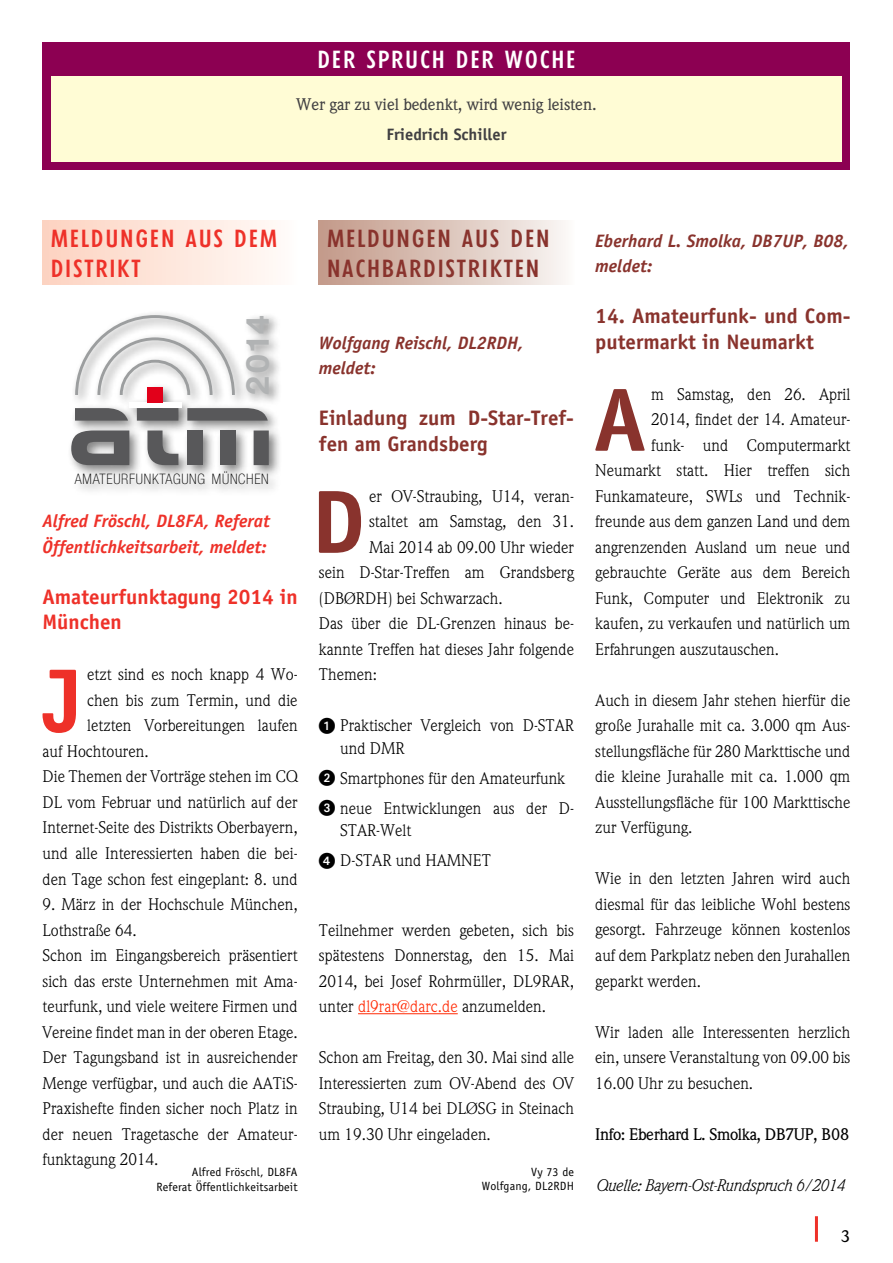
<style>
.page{position:relative;width:893px;height:1263px;background:#fff}
.page>*{position:absolute;margin:0;border:0;box-sizing:border-box;transform-origin:0 0}
.t1{font:700 90px "Officina Sans";color:#89332d}
.t2{font:700 90px "Officina Sans";color:#ee3129}
.t3{font:700 31.8px "Helvetica Neue LT";color:#b1b3b4;scale:1.05 1}
.t4{font:500 condensed 24px/30px "Limerick";letter-spacing:.1em;color:#89332d}
.t5{font:500 condensed 24px/30px "Limerick";letter-spacing:.1em;color:#ee3129}
.t6{font:500 condensed 24px "Limerick";letter-spacing:.1em;color:#fff}
.t7{font:700 21px/25.5px "Officina Sans";color:#89332d}
.t8{font:700 21px/25.5px "Officina Sans";color:#ee3129}
.t9{font:italic 700 18px/25.5px "Officina Sans";color:#89332d}
.t10{font:italic 700 18px/25.5px "Officina Sans";color:#ee3129}
.t11{font:16.5px/25.5px "Weidemann";color:#000;text-align:justify}
.t12{font:500 16.5px "Weidemann";letter-spacing:-.01em;color:#414042}
.t13{font:italic 16.5px "Weidemann";letter-spacing:-.025em;color:#000}
.t14{font:500 16.5px "Weidemann";letter-spacing:-.025em;color:#000}
.t15{font:700 16.5px "Officina Sans";color:#414042}
.t16{font:100 condensed 14.4px "Helvetica Neue LT";letter-spacing:.05em;color:#000}
.t17{font:12px/14.4px "Officina Sans";letter-spacing:.01em;color:#000;text-align:right}
.s1{font-family:"European Pi One"}
.s2{color:#ff2b06}
</style>
<div class="page">
<div style="left:43px;top:43px;width:807px;height:127px;background:#8c0052"></div>
<div style="left:51px;top:77px;width:791px;height:85px;background:#fffcd5"></div>
<hr style="left:815px;top:1216px;width:3px;height:26px;background:#ee3129">
<div style="left:43px;top:221px;width:255px;height:64px;background:linear-gradient(to right,#fcd2c0,#fffcfa)"></div>
<hr style="left:358px;top:1013px;width:100px;height:1px;background:#ff2b06">
<div style="left:319px;top:221px;width:255px;height:64px;background:linear-gradient(to right,#c19887,#f9f7f5)"></div>
<div style="left:66px;top:310px;width:216px;height:187px;background:#000;opacity:.5"></div>
<svg style="left:71px;top:430px;width:58px;height:35px;background:#727273"></svg>
<svg style="left:147px;top:430px;width:31px;height:35px"></svg>
<svg style="left:254px;top:430px;width:15px;height:35px"></svg>
<div style="left:187px;top:430px;width:15px;height:35px;background:#58585a"></div>
<div style="left:220px;top:430px;width:15px;height:35px;background:#58585a"></div>
<svg style="left:75px;top:315px;width:193px;height:106px"></svg>
<h3 class="t6" style="left:318px;top:46px;width:259px">DER SPRUCH DER WOCHE</h3>
<p class="t12" style="left:296px;top:94px;width:302px">Wer gar zu viel bedenkt, wird wenig leisten.</p>
<p class="t15" style="left:386px;top:124px;width:122px">Friedrich Schiller</p>
<h3 class="t5" style="left:51px;top:224px;width:227px">MELDUNGEN AUS DEM<br>DISTRIKT</h3>
<h2 class="t3" style="left:238px;top:395px;width:78px;rotate:-90deg">2014</h2>
<p class="t16" style="left:75px;top:471px;width:195px">AMATEURFUNKTAGUNG MÜNCHEN</p>
<p class="t10" style="left:43px;top:508px;width:229px">Alfred Fröschl, DL8FA, Referat<br>Öffentlichkeitsarbeit, meldet:</p>
<p class="t8" style="left:43px;top:584px;width:257px">Amateurfunktagung 2014 in<br>München</p>
<h1 class="t2" style="left:43px;top:645px;width:41px">J</h1>
<p class="t11" style="left:87px;top:662px;width:212px">etzt sind es noch knapp 4 Wo-</p>
<p class="t11" style="left:87px;top:687px;width:212px">chen bis zum Termin, und die</p>
<p class="t11" style="left:87px;top:713px;width:212px">letzten Vorbereitungen laufen</p>
<p class="t11" style="left:43px;top:738px;width:108px">auf Hochtouren.</p>
<p class="t11" style="left:43px;top:764px;width:257px">Die Themen der Vorträge stehen im CQ</p>
<p class="t11" style="left:43px;top:789px;width:257px">DL vom Februar und natürlich auf der</p>
<p class="t11" style="left:43px;top:815px;width:257px">Internet-Seite des Distrikts Oberbayern,</p>
<p class="t11" style="left:43px;top:840px;width:257px">und alle Interessierten haben die bei-</p>
<p class="t11" style="left:43px;top:866px;width:257px">den Tage schon fest eingeplant: 8. und</p>
<p class="t11" style="left:43px;top:891px;width:257px;text-align:left">9. März in der Hochschule München, Lothstraße 64.<br>Schon im Eingangsbereich präsentiert sich das erste Unternehmen mit Ama&shy;teurfunk, und viele weitere Firmen und Vereine findet man in der oberen Etage.<br>Der Tagungsband ist in ausreichender Menge verfügbar, und auch die AATiS-Praxishefte finden sicher noch Platz in der neuen Tragetasche der Amateur&shy;funktagung 2014.</p>
<p class="t17" style="left:156px;top:1165px;width:143px">Alfred Fröschl, DL8FA<br>Referat Öffentlichkeitsarbeit</p>
<h3 class="t4" style="left:327px;top:224px;width:223px">MELDUNGEN AUS DEN<br>NACHBARDISTRIKTEN</h3>
<p class="t9" style="left:319px;top:330px;width:206px">Wolfgang Reischl, DL2RDH, meldet:</p>
<p class="t7" style="left:319px;top:405px;width:257px">Einladung zum D-Star-Tref&shy;fen am Grandsberg</p>
<h1 class="t1" style="left:311px;top:466px;width:55px">D</h1>
<p class="t11" style="left:369px;top:483px;width:206px">er OV-Straubing, U14, veran-</p>
<p class="t11" style="left:369px;top:509px;width:206px">staltet am Samstag, den 31.</p>
<p class="t11" style="left:369px;top:534px;width:206px">Mai 2014 ab 09.00 Uhr wieder</p>
<p class="t11" style="left:319px;top:560px;width:257px">sein D-Star-Treffen am Grandsberg</p>
<p class="t11" style="left:319px;top:585px;width:185px">(DBØRDH) bei Schwarzach.</p>
<p class="t11" style="left:319px;top:611px;width:257px">Das über die DL-Grenzen hinaus be-</p>
<p class="t11" style="left:319px;top:636px;width:257px">kannte Treffen hat dieses Jahr folgende</p>
<p class="t11" style="left:319px;top:662px;width:60px">Themen:</p>
<p class="t11" style="left:340px;top:714px;width:235px;line-height:22.5px;text-indent:-21px"><span class="s1">1</span> Praktischer Vergleich von D-STAR und DMR</p>
<p class="t11" style="left:319px;top:763px;width:257px;line-height:30px"><span class="s1">2</span> Smartphones für den Amateurfunk<br><span class="s1">3</span> neue Entwicklungen aus der D-</p>
<p class="t11" style="left:319px;top:816px;width:173px;line-height:30px;text-indent:21px">STAR-Welt<br><span class="s1">4</span> D-STAR und HAMNET</p>
<p class="t11" style="left:319px;top:917px;width:257px">Teilnehmer werden gebeten, sich bis spätestens Donnerstag, den 15. Mai 2014, bei Josef Rohrmüller, DL9RAR, unter <span class="s2">dl9rar@darc.de</span> anzumelden.</p>
<p class="t11" style="left:319px;top:1044px;width:257px">Schon am Freitag, den 30. Mai sind alle Interessierten zum OV-Abend des OV Straubing, U14 bei DLØSG in Steinach um 19.30 Uhr eingeladen.</p>
<p class="t17" style="left:482px;top:1164px;width:94px">Vy 73 de<br>Wolfgang, DL2RDH</p>
<p class="t9" style="left:595px;top:228px;width:255px">Eberhard L. Smolka, DB7UP, B08, meldet:</p>
<p class="t7" style="left:595px;top:303px;width:257px">14. Amateurfunk- und Com&shy;putermarkt in Neumarkt</p>
<h1 class="t1" style="left:593px;top:364px;width:55px">A</h1>
<p class="t11" style="left:651px;top:381px;width:201px">m Samstag, den 26. April</p>
<p class="t11" style="left:651px;top:407px;width:201px">2014, findet der 14. Amateur-</p>
<p class="t11" style="left:651px;top:432px;width:201px">funk- und Computermarkt</p>
<p class="t11" style="left:595px;top:458px;width:257px">Neumarkt statt. Hier treffen sich</p>
<p class="t11" style="left:595px;top:483px;width:257px">Funkamateure, SWLs und Technik-</p>
<p class="t11" style="left:595px;top:509px;width:257px">freunde aus dem ganzen Land und dem</p>
<p class="t11" style="left:595px;top:534px;width:257px">angrenzenden Ausland um neue und</p>
<p class="t11" style="left:595px;top:560px;width:257px">gebrauchte Geräte aus dem Bereich</p>
<p class="t11" style="left:595px;top:585px;width:257px">Funk, Computer und Elektronik zu</p>
<p class="t11" style="left:595px;top:611px;width:257px">kaufen, zu verkaufen und natürlich um</p>
<p class="t11" style="left:595px;top:636px;width:185px">Erfahrungen auszutauschen.</p>
<p class="t11" style="left:595px;top:687px;width:257px">Auch in diesem Jahr stehen hierfür die große Jurahalle mit ca. 3.000 qm Aus&shy;stellungsfläche für 280 Markttische und die kleine Jurahalle mit ca. 1.000 qm Ausstellungsfläche für 100 Markttische zur Verfügung.</p>
<p class="t11" style="left:595px;top:866px;width:257px">Wie in den letzten Jahren wird auch diesmal für das leibliche Wohl bestens gesorgt. Fahrzeuge können kostenlos auf dem Parkplatz neben den Jurahallen geparkt werden.</p>
<p class="t11" style="left:595px;top:1019px;width:257px">Wir laden alle Interessenten herzlich ein, unsere Veranstaltung von 09.00 bis 16.00 Uhr zu besuchen.</p>
<p class="t14" style="left:595px;top:1124px;width:256px">Info: Eberhard L. Smolka, DB7UP, B08</p>
<p class="t13" style="left:595px;top:1175px;width:251px">Quelle: Bayern-Ost-Rundspruch 6/2014</p>
<p class="t14" style="left:841px;top:1226px;width:11px">3</p>
</div>
